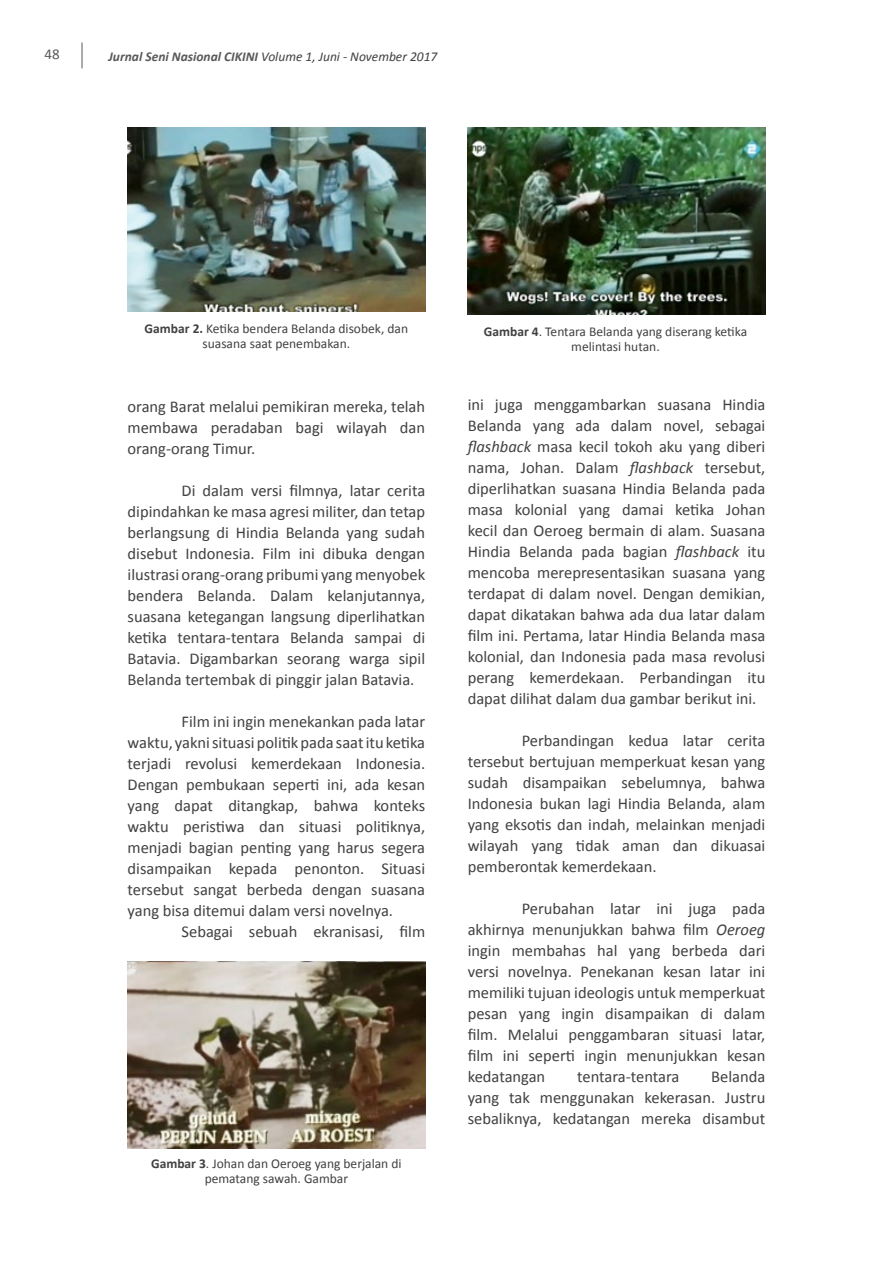
<style>
.page{position:relative;width:893px;height:1263px;background:#fff}
.page>*{position:absolute;margin:0;border:0;box-sizing:border-box;transform-origin:0 0}
.t1{font:16.5px/21px "Calibri";color:#414042;text-align:justify}
.t2{font:15px "Calibri";color:#58595b}
.t3{font:13.5px/15px "Calibri";color:#414042;text-align:center}
.t4{font:italic 13.5px "Calibri";color:#414042}
.s1{font-weight:700;color:#58595b}
.s2{font-weight:700}
.s3{font-style:italic}
</style>
<div class="page">
<svg style="left:82px;top:43px;width:1px;height:25px"></svg>
<img style="left:468px;top:128px;width:297px;height:187px">
<img style="left:128px;top:961px;width:297px;height:187px">
<img style="left:128px;top:128px;width:297px;height:183px">
<p class="t2" style="left:45px;top:48px;width:17px">48</p>
<p class="t4" style="left:108px;top:51px;width:330px"><span class="s1">Jurnal Seni Nasional CIKINI</span> Volume 1, Juni - November 2017</p>
<p class="t3" style="left:145px;top:322px;width:265px"><span class="s2">Gambar 2.</span> Ketika bendera Belanda disobek, dan suasana saat penembakan.</p>
<p class="t1" style="left:128px;top:397px;width:299px">orang Barat melalui pemikiran mereka, telah membawa peradaban bagi wilayah dan orang-orang Timur.</p>
<p class="t1" style="left:128px;top:481px;width:299px;text-indent:54px">Di dalam versi filmnya, latar cerita dipindahkan ke masa agresi militer, dan tetap berlangsung di Hindia Belanda yang sudah disebut Indonesia. Film ini dibuka dengan ilustrasi orang-orang pribumi yang menyobek bendera Belanda. Dalam kelanjutannya, suasana ketegangan langsung diperlihatkan ketika tentara-tentara Belanda sampai di Batavia. Digambarkan seorang warga sipil Belanda tertembak di pinggir jalan Batavia.</p>
<p class="t1" style="left:128px;top:712px;width:299px;text-indent:54px">Film ini ingin menekankan pada latar waktu, yakni situasi politik pada saat itu ketika terjadi revolusi kemerdekaan Indonesia.<br>Dengan pembukaan seperti ini, ada kesan yang dapat ditangkap, bahwa konteks waktu peristiwa dan situasi politiknya, menjadi bagian penting yang harus segera disampaikan kepada penonton. Situasi tersebut sangat berbeda dengan suasana yang bisa ditemui dalam versi novelnya.</p>
<p class="t1" style="left:182px;top:923px;width:245px">Sebagai sebuah ekranisasi, film</p>
<p class="t3" style="left:151px;top:1157px;width:252px"><span class="s2">Gambar 3</span>. Johan dan Oeroeg yang berjalan di pematang sawah. Gambar</p>
<p class="t3" style="left:484px;top:325px;width:265px"><span class="s2">Gambar 4</span>. Tentara Belanda yang diserang ketika melintasi hutan.</p>
<p class="t1" style="left:468px;top:395px;width:299px">ini juga menggambarkan suasana Hindia Belanda yang ada dalam novel, sebagai <span class="s3">flashback</span> masa kecil tokoh aku yang diberi nama, Johan. Dalam <span class="s3">flashback</span> tersebut, diperlihatkan suasana Hindia Belanda pada masa kolonial yang damai ketika Johan kecil dan Oeroeg bermain di alam. Suasana Hindia Belanda pada bagian <span class="s3">flashback</span> itu mencoba merepresentasikan suasana yang terdapat di dalam novel. Dengan demikian, dapat dikatakan bahwa ada dua latar dalam film ini. Pertama, latar Hindia Belanda masa kolonial, dan Indonesia pada masa revolusi perang kemerdekaan. Perbandingan itu dapat dilihat dalam dua gambar berikut ini.</p>
<p class="t1" style="left:468px;top:731px;width:299px;text-indent:54px">Perbandingan kedua latar cerita tersebut bertujuan memperkuat kesan yang sudah disampaikan sebelumnya, bahwa Indonesia bukan lagi Hindia Belanda, alam yang eksotis dan indah, melainkan menjadi wilayah yang tidak aman dan dikuasai pemberontak kemerdekaan.</p>
<p class="t1" style="left:468px;top:899px;width:299px;text-indent:54px">Perubahan latar ini juga pada akhirnya menunjukkan bahwa film <span class="s3">Oeroeg </span>ingin membahas hal yang berbeda dari versi novelnya. Penekanan kesan latar ini memiliki tujuan ideologis untuk memperkuat pesan yang ingin disampaikan di dalam film. Melalui penggambaran situasi latar, film ini seperti ingin menunjukkan kesan kedatangan</p>
<p class="t1" style="left:468px;top:1068px;width:299px;text-indent:244px">Belanda yang tak menggunakan kekerasan. Justru sebaliknya, kedatangan mereka disambut</p>
<p class="t1" style="left:577px;top:1068px;width:104px">tentara-tentara</p>
</div>
